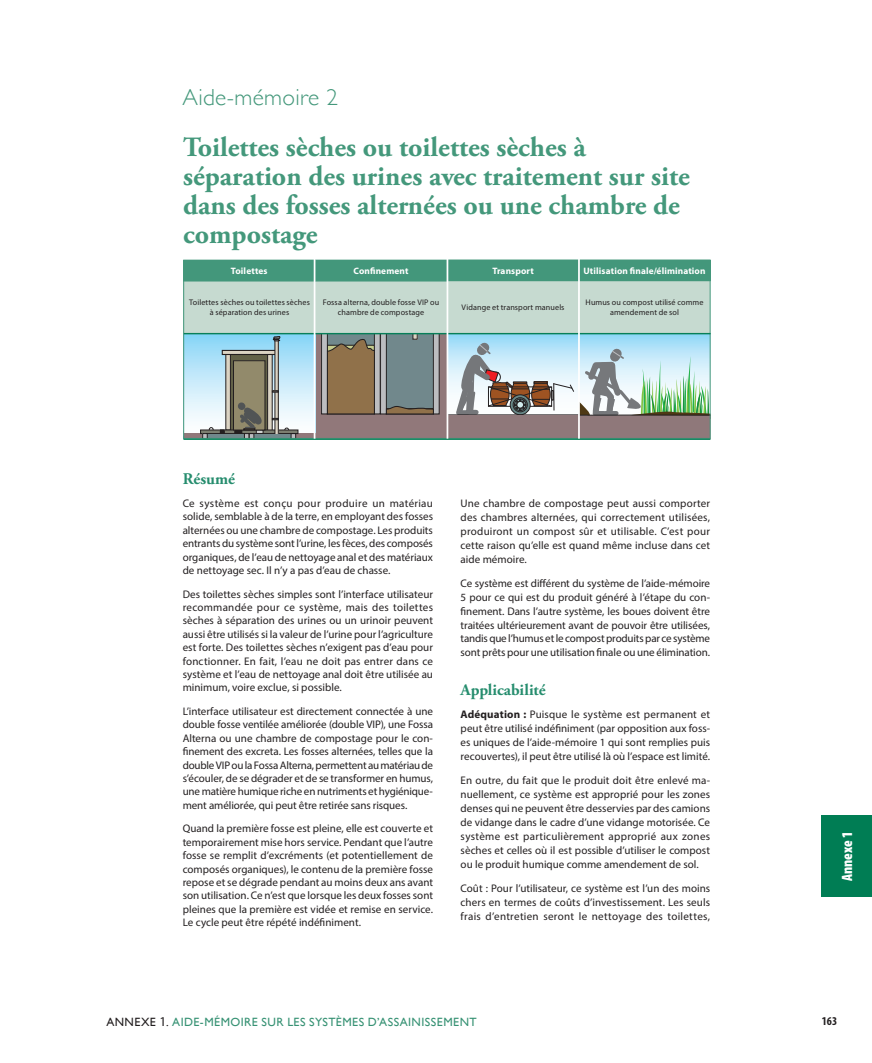
<style>
.page{position:relative;width:872px;height:1063px;background:#fff}
.page>*{position:absolute;margin:0;border:0;box-sizing:border-box;transform-origin:0 0}
.t1{font:700 27.9px/29.1px "Adobe Garamond Pro";color:#44987b}
.t2{font:300 23.25px "Gill Sans";letter-spacing:.015em;color:#44987b}
.t3{font:700 16.2px "Adobe Garamond Pro";color:#268d6e}
.t4{font:900 condensed 15px "Myriad Pro";color:#fff}
.t5{font:12px "Gill Sans";letter-spacing:.035em;color:#379274}
.t6{font:700 condensed 12px "Myriad Pro";color:#231f20}
.t7{font:11.1px/13.4px "Myriad Pro";color:#231f20;text-align:justify}
.t8{font:700 9.3px "Myriad Pro";letter-spacing:.015em;color:#fff}
.t9{font:8.1px/9.8px "Myriad Pro";letter-spacing:.015em;color:#231f20;text-align:center}
.s1{font-weight:700}
.s2{color:#231f20}
.s3{font-family:"Myriad Pro";font-size:13.5px;color:#231f20}
</style>
<div class="page">
<div style="left:184px;top:277px;width:526px;height:56px;background:#c6dad0"></div>
<div style="left:184px;top:260px;width:131px;height:21px;background:#43977b"></div>
<div style="left:315px;top:260px;width:131px;height:21px;background:#43977b"></div>
<div style="left:579px;top:260px;width:131px;height:21px;background:#43977b"></div>
<svg style="left:185px;top:335px;width:523px;height:102px"></svg>
<div style="left:183px;top:333px;width:527px;height:106px;border:1px solid #43977b"></div>
<div style="left:447px;top:260px;width:131px;height:21px;background:#43977b"></div>
<hr style="left:184px;top:333px;width:526px;height:1px;background:#007d54">
<hr style="left:314px;top:256px;width:1px;height:187px;background:#fff">
<hr style="left:446px;top:256px;width:2px;height:186px;background:#fff">
<hr style="left:578px;top:256px;width:2px;height:186px;background:#fff">
<hr style="left:183px;top:439px;width:527px;height:1px;background:#007d54">
<div style="left:821px;top:816px;width:51px;height:81px;background:#007d54"></div>
<h2 class="t2" style="left:182px;top:79px;width:157px">Aide-mémoire 2</h2>
<h1 class="t1" style="left:183px;top:133px;width:508px">Toilettes sèches ou toilettes sèches à séparation des urines avec traitement sur site dans des fosses alternées ou une chambre de compostage</h1>
<p class="t8" style="left:231px;top:266px;width:38px">Toilettes</p>
<p class="t8" style="left:353px;top:266px;width:56px">Confinement</p>
<p class="t8" style="left:492px;top:266px;width:43px">Transport</p>
<p class="t8" style="left:583px;top:266px;width:124px">Utilisation finale/élimination</p>
<p class="t9" style="left:461px;top:303px;width:104px">Vidange et transport manuels</p>
<p class="t9" style="left:189px;top:297px;width:122px">Toilettes sèches ou toilettes sèches à séparation des urines</p>
<p class="t9" style="left:585px;top:298px;width:119px">Humus ou compost utilisé comme amendement de sol</p>
<p class="t9" style="left:323px;top:298px;width:118px">Fossa alterna, double fosse VIP ou chambre de compostage</p>
<h3 class="t3" style="left:183px;top:469px;width:54px">Résumé</h3>
<p class="t7" style="left:183px;top:497px;width:252px">Ce système est conçu pour produire un matériau solide, semblable à de la terre, en employant des fosses alternées ou une chambre de compostage. Les produits entrants du système sont l’urine, les fèces, des composés organiques, de l’eau de nettoyage anal et des matériaux de nettoyage sec. Il n’y a pas d’eau de chasse.</p>
<p class="t7" style="left:183px;top:587px;width:252px">Des toilettes sèches simples sont l’interface utilisateur recommandée pour ce système, mais des toilettes sèches à séparation des urines ou un urinoir peuvent aussi être utilisés si la valeur de l’urine pour l’agriculture est forte. Des toilettes sèches n’exigent pas d’eau pour fonctionner. En fait, l’eau ne doit pas entrer dans ce système et l’eau de nettoyage anal doit être utilisée au minimum, voire exclue, si possible.</p>
<p class="t7" style="left:183px;top:705px;width:252px">L’interface utilisateur est directement connectée à une double fosse ventilée améliorée (double VIP), une Fossa Alterna ou une chambre de compostage pour le con&shy;finement des excreta. Les fosses alternées, telles que la double VIP ou la Fossa Alterna, permettent au matériau de s’écouler, de se dégrader et de se transformer en humus, une matière humique riche en nutriments et hygiénique&shy;ment améliorée, qui peut être retirée sans risques.</p>
<p class="t7" style="left:183px;top:822px;width:252px">Quand la première fosse est pleine, elle est couverte et temporairement mise hors service. Pendant que l’autre fosse se remplit d’excréments (et potentiellement de composés organiques), le contenu de la première fosse repose et se dégrade pendant au moins deux ans avant son utilisation. Ce n’est que lorsque les deux fosses sont pleines que la première est vidée et remise en service.<br>Le cycle peut être répété indéfiniment.</p>
<p class="t7" style="left:460px;top:496px;width:251px;line-height:14px">Une chambre de compostage peut aussi comporter des chambres alternées, qui correctement utilisées, produiront un compost sûr et utilisable. C’est pour cette raison qu’elle est quand même incluse dans cet aide mémoire.</p>
<p class="t7" style="left:460px;top:576px;width:251px;line-height:14px">Ce système est différent du système de l’aide-mémoire 5 pour ce qui est du produit généré à l’étape du con&shy;finement. Dans l’autre système, les boues doivent être traitées ultérieurement avant de pouvoir être utilisées, tandis que l’humus et le compost produits par ce système sont prêts pour une utilisation finale ou une élimination.</p>
<h3 class="t3" style="left:460px;top:680px;width:86px">Applicabilité</h3>
<p class="t7" style="left:460px;top:707px;width:251px;line-height:14px"><span class="s1">Adéquation :</span> Puisque le système est permanent et peut être utilisé indéfiniment (par opposition aux foss&shy;es uniques de l’aide-mémoire 1 qui sont remplies puis recouvertes), il peut être utilisé là où l’espace est limité.</p>
<p class="t7" style="left:460px;top:773px;width:251px;line-height:14px">En outre, du fait que le produit doit être enlevé ma&shy;nuellement, ce système est approprié pour les zones denses qui ne peuvent être desservies par des camions de vidange dans le cadre d’une vidange motorisée. Ce système est particulièrement approprié aux zones sèches et celles où il est possible d’utiliser le compost ou le produit humique comme amendement de sol.</p>
<p class="t7" style="left:460px;top:881px;width:251px;line-height:14px">Coût : Pour l’utilisateur, ce système est l’un des moins chers en termes de coûts d’investissement. Les seuls frais d’entretien seront le nettoyage des toilettes,</p>
<h3 class="t4" style="left:838px;top:881px;width:51px;rotate:-90deg">Annexe 1</h3>
<p class="t5" style="left:106px;top:1014px;width:372px"><span class="s2">ANNEXE</span> <span class="s3">1</span><span class="s2">.</span> AIDE-MÉMOIRE SUR LES SYSTÈMES D’ASSAINISSEMENT</p>
<p class="t6" style="left:821px;top:1013px;width:17px">163</p>
</div>
